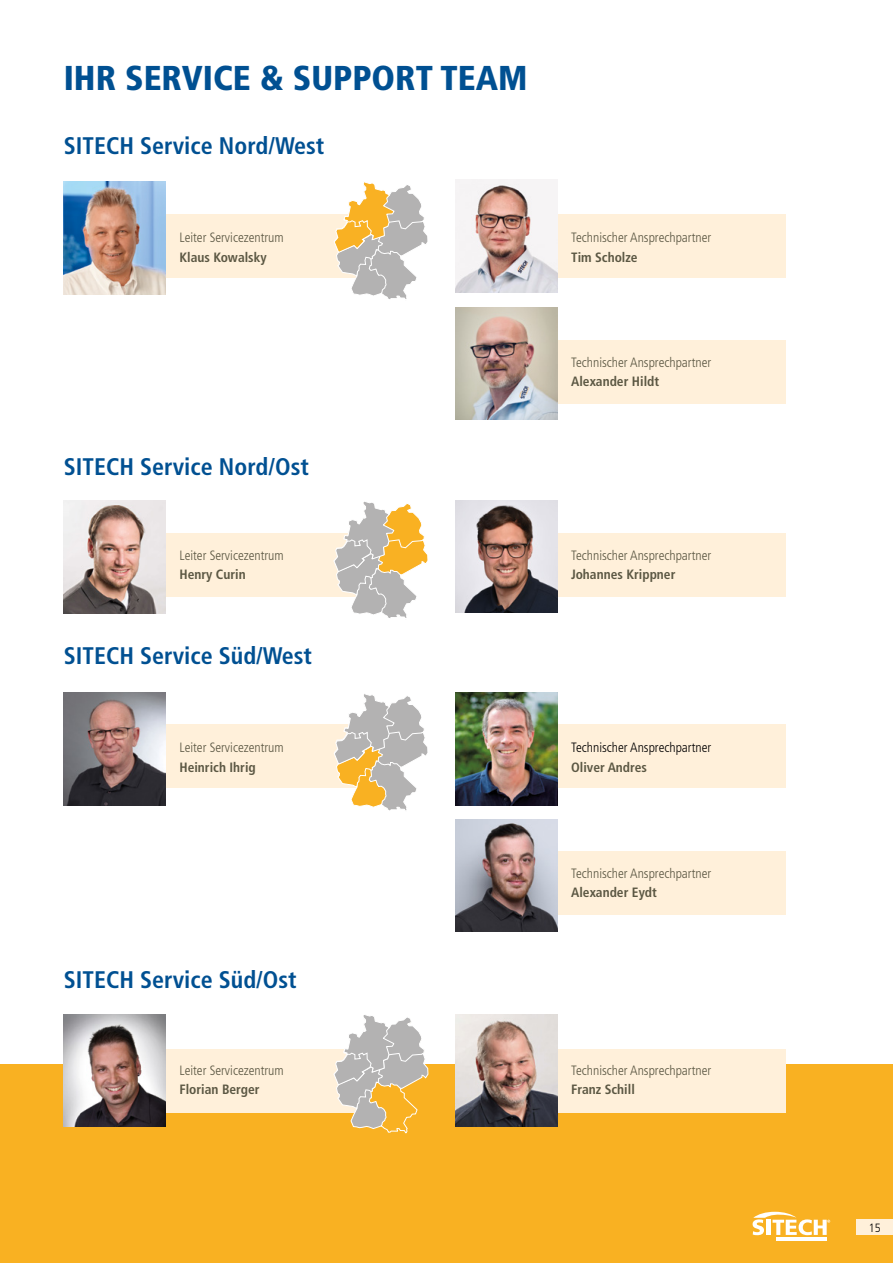
<style>
.page{position:relative;width:893px;height:1263px;background:#fff}
.page>*{position:absolute;margin:0;border:0;box-sizing:border-box;transform-origin:0 0}
.t1{font:900 condensed 34.5px "Frutiger LT Pro";color:#005092}
.t2{font:700 condensed 24px "Frutiger LT Pro";color:#005092}
.t3{font:300 condensed 13.5px "Frutiger LT Pro";color:#5b5743}
.t4{font:700 condensed 13.5px "Frutiger LT Pro";color:#5b5743}
.t5{font:300 condensed 13.5px "Frutiger LT Pro";color:#000}
.t6{font:300 12px "Frutiger LT Pro";color:#000;scale:.9 1}
</style>
<div class="page">
<div style="left:0;top:1064px;width:893px;height:199px;background:#f9b122"></div>
<hr style="left:776px;top:1237px;width:51px;height:3px;background:#fff">
<svg style="left:753px;top:1212px;width:77px;height:23px"></svg>
<div style="left:856px;top:1219px;width:37px;height:16px;background:#fff0da"></div>
<div style="left:506px;top:533px;width:280px;height:64px;background:#fff0da"></div>
<div style="left:166px;top:214px;width:219px;height:64px;background:#fff0da"></div>
<div style="left:166px;top:533px;width:219px;height:64px;background:#fff0da"></div>
<div style="left:537px;top:214px;width:249px;height:64px;background:#fff0da"></div>
<img style="left:455px;top:180px;width:103px;height:112px">
<img style="left:64px;top:182px;width:102px;height:112px">
<svg style="left:333px;top:501px;width:95px;height:117px"></svg>
<svg style="left:334px;top:182px;width:94px;height:117px"></svg>
<img style="left:455px;top:501px;width:103px;height:112px">
<div style="left:537px;top:1049px;width:249px;height:64px;background:#fff0da"></div>
<div style="left:149px;top:1049px;width:237px;height:64px;background:#fff0da"></div>
<img style="left:455px;top:1014px;width:103px;height:112px">
<img style="left:64px;top:1014px;width:102px;height:112px">
<svg style="left:333px;top:1015px;width:96px;height:119px"></svg>
<div style="left:511px;top:724px;width:275px;height:64px;background:#fff0da"></div>
<div style="left:119px;top:724px;width:243px;height:64px;background:#fff0da"></div>
<div style="left:455px;top:851px;width:331px;height:64px;background:#fff0da"></div>
<img style="left:455px;top:693px;width:103px;height:112px">
<img style="left:64px;top:693px;width:102px;height:112px">
<img style="left:455px;top:819px;width:103px;height:113px">
<svg style="left:334px;top:694px;width:94px;height:117px"></svg>
<div style="left:537px;top:340px;width:249px;height:64px;background:#fff0da"></div>
<img style="left:455px;top:307px;width:103px;height:113px">
<img style="left:64px;top:501px;width:102px;height:112px">
<h1 class="t1" style="left:64px;top:57px;width:465px">IHR SERVICE &amp; SUPPORT TEAM</h1>
<h2 class="t2" style="left:64px;top:131px;width:262px">SITECH Service Nord/West</h2>
<p class="t3" style="left:179px;top:230px;width:106px">Leiter Servicezentrum</p>
<p class="t4" style="left:179px;top:249px;width:89px">Klaus Kowalsky</p>
<h2 class="t2" style="left:64px;top:452px;width:247px">SITECH Service Nord/Ost</h2>
<p class="t3" style="left:179px;top:547px;width:106px">Leiter Servicezentrum</p>
<p class="t4" style="left:179px;top:567px;width:68px">Henry Curin</p>
<h2 class="t2" style="left:64px;top:641px;width:250px">SITECH Service Süd/West</h2>
<p class="t3" style="left:179px;top:740px;width:106px">Leiter Servicezentrum</p>
<p class="t4" style="left:179px;top:759px;width:78px">Heinrich Ihrig</p>
<h2 class="t2" style="left:64px;top:965px;width:234px">SITECH Service Süd/Ost</h2>
<p class="t3" style="left:179px;top:1062px;width:106px">Leiter Servicezentrum</p>
<p class="t4" style="left:179px;top:1081px;width:82px">Florian Berger</p>
<p class="t3" style="left:571px;top:230px;width:142px">Technischer Ansprechpartner</p>
<p class="t4" style="left:571px;top:249px;width:68px">Tim Scholze</p>
<p class="t3" style="left:571px;top:354px;width:142px">Technischer Ansprechpartner</p>
<p class="t4" style="left:571px;top:373px;width:90px">Alexander Hildt</p>
<p class="t3" style="left:571px;top:547px;width:142px">Technischer Ansprechpartner</p>
<p class="t4" style="left:571px;top:567px;width:106px">Johannes Krippner</p>
<p class="t5" style="left:571px;top:740px;width:142px">Technischer Ansprechpartner</p>
<p class="t4" style="left:571px;top:759px;width:77px">Oliver Andres</p>
<p class="t3" style="left:571px;top:865px;width:142px">Technischer Ansprechpartner</p>
<p class="t4" style="left:571px;top:885px;width:87px">Alexander Eydt</p>
<p class="t3" style="left:571px;top:1062px;width:142px">Technischer Ansprechpartner</p>
<p class="t4" style="left:571px;top:1081px;width:65px">Franz Schill</p>
<p class="t6" style="left:869px;top:1220px;width:15px">15</p>
</div>
